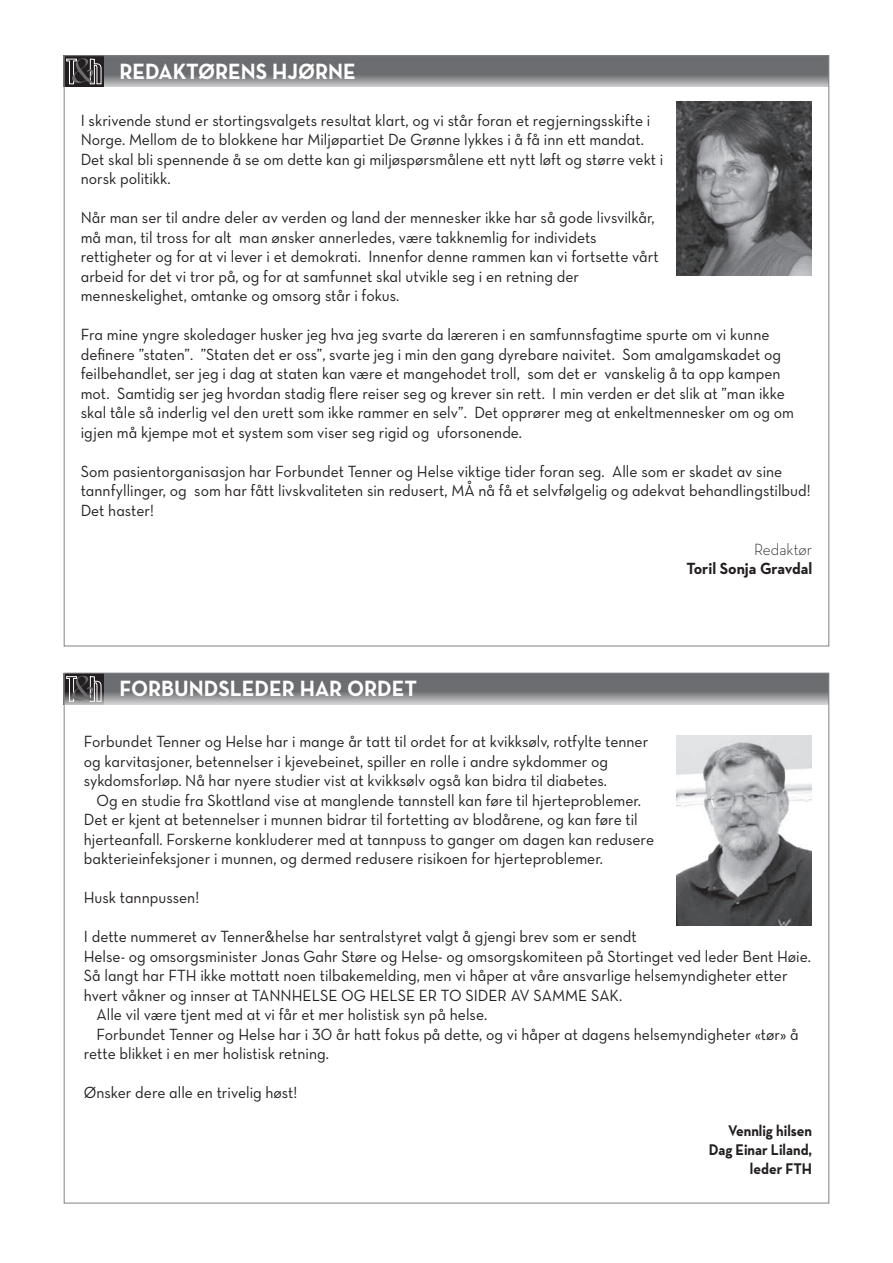
<style>
.page{position:relative;width:893px;height:1263px;background:#fff}
.page>*{position:absolute;margin:0;border:0;box-sizing:border-box;transform-origin:0 0}
.t1{font:700 22.5px "Neutra Text";color:#fff;scale:.95 1}
.t2{font:16.5px/19.5px "Neutra Text Book Alt";color:#231f20;scale:.95 1}
.t3{font:700 16.5px "Neutra Text";color:#231f20;scale:.95 1}
.t4{font:300 16.5px "Neutra Text";color:#231f20;scale:.95 1}
.t5{font:700 15.75px/19.2px "Neutra Text";color:#231f20;text-align:right;scale:.91 1}
</style>
<div class="page">
<div style="left:64px;top:56px;width:765px;height:31px;background:#6c6d70"></div>
<svg style="left:103px;top:70px;width:724px;height:17px"></svg>
<div style="left:64px;top:56px;width:39px;height:31px;background:#231f20"></div>
<svg style="left:66px;top:58px;width:36px;height:26px"></svg>
<img style="left:676px;top:101px;width:135px;height:174px">
<div style="left:64px;top:673px;width:765px;height:32px;background:#6c6d70"></div>
<div style="left:64px;top:673px;width:39px;height:32px;background:#231f20"></div>
<svg style="left:66px;top:687px;width:761px;height:18px"></svg>
<svg style="left:66px;top:676px;width:36px;height:26px"></svg>
<img style="left:676px;top:736px;width:135px;height:189px">
<h1 class="t1" style="left:119px;top:57px;width:250px">REDAKTØRENS HJØRNE</h1>
<p class="t2" style="left:81px;top:110px;width:615px">I skrivende stund er stortingsvalgets resultat klart, og vi står foran et regjerningsskifte i Norge. Mellom de to blokkene har Miljøpartiet De Grønne lykkes i å få inn ett mandat.<br>Det skal bli spennende å se om dette kan gi miljøspørsmålene ett nytt løft og større vekt i norsk politikk.</p>
<p class="t2" style="left:81px;top:208px;width:610px">Når man ser til andre deler av verden og land der mennesker ikke har så gode livsvilkår, må man, til tross for alt man ønsker annerledes, være takknemlig for individets rettigheter og for at vi lever i et demokrati. Innenfor denne rammen kan vi fortsette vårt arbeid for det vi tror på, og for at samfunnet skal utvikle seg i en retning der menneskelighet, omtanke og omsorg står i fokus.</p>
<p class="t2" style="left:81px;top:325px;width:752px">Fra mine yngre skoledager husker jeg hva jeg svarte da læreren i en samfunnsfagtime spurte om vi kunne definere ”staten”. ”Staten det er oss”, svarte jeg i min den gang dyrebare naivitet. Som amalgamskadet og feilbehandlet, ser jeg i dag at staten kan være et mangehodet troll, som det er vanskelig å ta opp kampen mot. Samtidig ser jeg hvordan stadig flere reiser seg og krever sin rett. I min verden er det slik at ”man ikke skal tåle så inderlig vel den urett som ikke rammer en selv”. Det opprører meg at enkeltmennesker om og om igjen må kjempe mot et system som viser seg rigid og uforsonende.</p>
<p class="t2" style="left:81px;top:461px;width:770px">Som pasientorganisasjon har Forbundet Tenner og Helse viktige tider foran seg. Alle som er skadet av sine tannfyllinger, og som har fått livskvaliteten sin redusert, MÅ nå få et selvfølgelig og adekvat behandlingstilbud!<br>Det haster!</p>
<p class="t4" style="left:754px;top:539px;width:63px">Redaktør</p>
<p class="t3" style="left:687px;top:558px;width:134px">Toril Sonja Gravdal</p>
<h1 class="t1" style="left:119px;top:674px;width:315px">FORBUNDSLEDER HAR ORDET</h1>
<p class="t2" style="left:84px;top:732px;width:596px">Forbundet Tenner og Helse har i mange år tatt til ordet for at kvikksølv, rotfylte tenner og karvitasjoner, betennelser i kjevebeinet, spiller en rolle i andre sykdommer og sykdomsforløp. Nå har nyere studier vist at kvikksølv også kan bidra til diabetes.</p>
<p class="t2" style="left:84px;top:790px;width:602px;text-indent:13px">Og en studie fra Skottland vise at manglende tannstell kan føre til hjerteproblemer.<br>Det er kjent at betennelser i munnen bidrar til fortetting av blodårene, og kan føre til hjerteanfall. Forskerne konkluderer med at tannpuss to ganger om dagen kan redusere bakterieinfeksjoner i munnen, og dermed redusere risikoen for hjerteproblemer.</p>
<p class="t2" style="left:84px;top:888px;width:123px">Husk tannpussen!</p>
<p class="t2" style="left:84px;top:927px;width:583px">I dette nummeret av Tenner&amp;helse har sentralstyret valgt å gjengi brev som er sendt</p>
<p class="t2" style="left:84px;top:946px;width:767px">Helse- og omsorgsminister Jonas Gahr Støre og Helse- og omsorgskomiteen på Stortinget ved leder Bent Høie.</p>
<p class="t2" style="left:84px;top:966px;width:742px">Så langt har FTH ikke mottatt noen tilbakemelding, men vi håper at våre ansvarlige helsemyndigheter etter</p>
<p class="t2" style="left:84px;top:985px;width:568px">hvert våkner og innser at TANNHELSE OG HELSE ER TO SIDER AV SAMME SAK.</p>
<p class="t2" style="left:97px;top:1005px;width:413px">Alle vil være tjent med at vi får et mer holistisk syn på helse.</p>
<p class="t2" style="left:97px;top:1024px;width:740px">Forbundet Tenner og Helse har i 30 år hatt fokus på dette, og vi håper at dagens helsemyndigheter «tør» å</p>
<p class="t2" style="left:84px;top:1044px;width:259px">rette blikket i en mer holistisk retning.</p>
<p class="t2" style="left:84px;top:1083px;width:226px">Ønsker dere alle en trivelig høst!</p>
<p class="t5" style="left:709px;top:1120px;width:115px">Vennlig hilsen<br>Dag Einar Liland, leder FTH</p>
</div>
